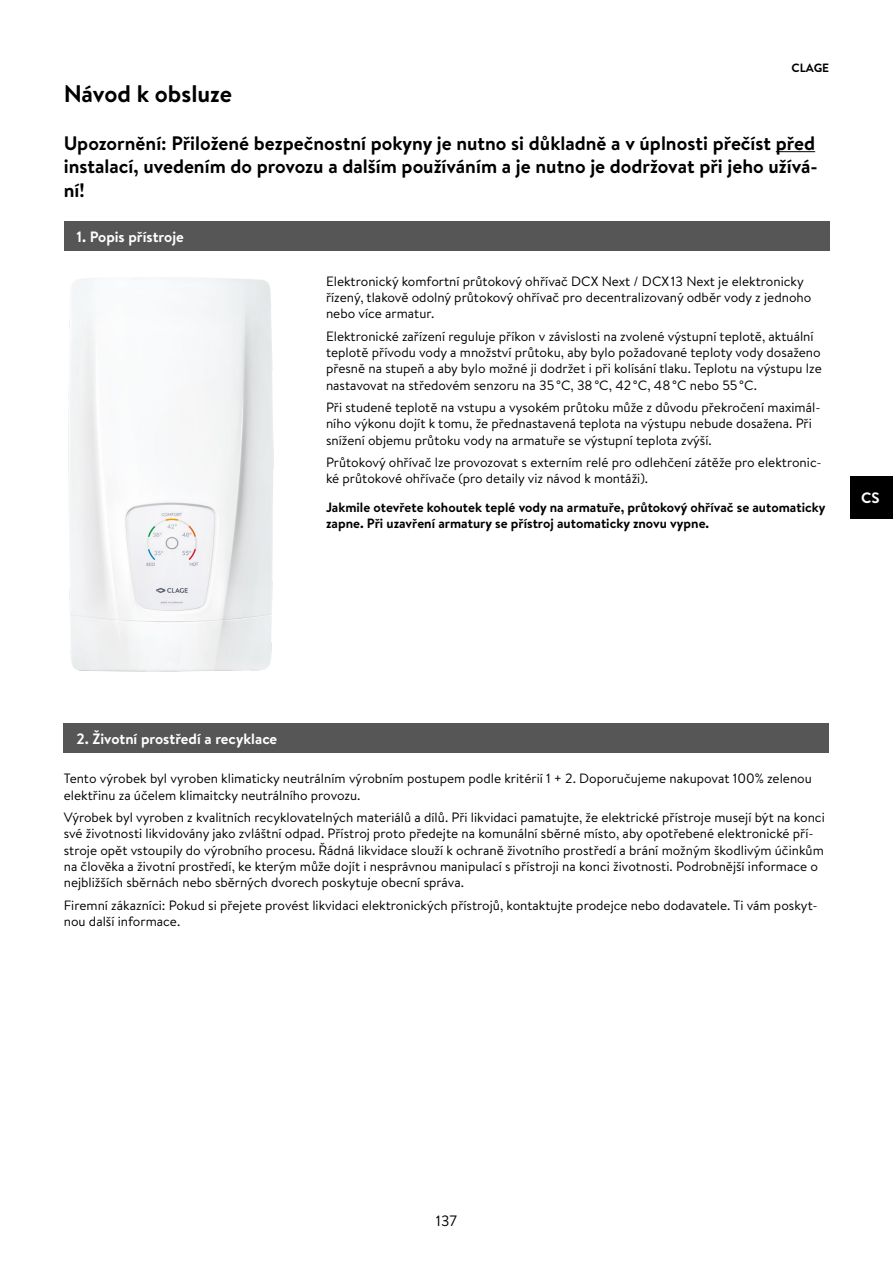
<style>
.page{position:relative;width:893px;height:1263px;background:#fff}
.page>*{position:absolute;margin:0;border:0;box-sizing:border-box;transform-origin:0 0}
.t1{font:700 24px "Brandon Text";color:#000}
.t2{font:700 19.5px/23.4px "Brandon Text";color:#000}
.t3{font:700 15px "Brandon Text";color:#fff}
.t4{font:15px "Brandon Text";color:#000}
.t5{font:13.5px/16.2px "Brandon Text";color:#000}
.t6{font:700 13.5px/16.2px "Brandon Text";color:#000}
.t7{font:700 12px "Brandon Text";color:#000}
</style>
<div class="page">
<div style="left:850px;top:476px;width:43px;height:43px;background:#000"></div>
<div style="left:64px;top:723px;width:765px;height:30px;background:#565656"></div>
<div style="left:64px;top:221px;width:765px;height:30px;background:#565656"></div>
<hr style="left:776px;top:151px;width:39px;height:1px;background:#000">
<img style="left:69px;top:278px;width:205px;height:393px">
<p class="t7" style="left:791px;top:60px;width:39px">CLAGE</p>
<h1 class="t1" style="left:64px;top:77px;width:170px">Návod k obsluze</h1>
<h2 class="t2" style="left:64px;top:131px;width:755px">Upozornění: Přiložené bezpečnostní pokyny je nutno si důkladně a v úplnosti přečíst před instalací, uvedením do provozu a dalším používáním a je nutno je dodržovat při jeho užívá&shy;ní!</h2>
<p class="t3" style="left:77px;top:226px;width:109px">1. Popis přístroje</p>
<p class="t5" style="left:326px;top:273px;width:487px">Elektronický komfortní průtokový ohřívač DCX Next / DCX13 Next je elektronicky řízený, tlakově odolný průtokový ohřívač pro decentralizovaný odběr vody z jednoho nebo více armatur.</p>
<p class="t5" style="left:326px;top:328px;width:497px">Elektronické zařízení reguluje příkon v závislosti na zvolené výstupní teplotě, aktuální teplotě přívodu vody a množství průtoku, aby bylo požadované teploty vody dosaženo přesně na stupeň a aby bylo možné ji dodržet i při kolísání tlaku. Teplotu na výstupu lze nastavovat na středovém senzoru na 35°C, 38°C, 42°C, 48°C nebo 55°C.</p>
<p class="t5" style="left:326px;top:399px;width:496px">Při studené teplotě na vstupu a vysokém průtoku může z důvodu překročení maximál&shy;ního výkonu dojít k tomu, že přednastavená teplota na výstupu nebude dosažena. Při snížení objemu průtoku vody na armatuře se výstupní teplota zvýší.</p>
<p class="t5" style="left:326px;top:454px;width:497px">Průtokový ohřívač lze provozovat s externím relé pro odlehčení zátěže pro elektronic&shy;ké průtokové ohřívače (pro detaily viz návod k montáži).</p>
<p class="t6" style="left:326px;top:499px;width:501px">Jakmile otevřete kohoutek teplé vody na armatuře, průtokový ohřívač se automaticky zapne. Při uzavření armatury se přístroj automaticky znovu vypne.</p>
<p class="t3" style="left:861px;top:487px;width:20px">CS</p>
<p class="t3" style="left:77px;top:728px;width:202px">2. Životní prostředí a recyklace</p>
<p class="t5" style="left:64px;top:770px;width:750px">Tento výrobek byl vyroben klimaticky neutrálním výrobním postupem podle kritérií 1 + 2. Doporučujeme nakupovat 100% zelenou elektřinu za účelem klimaitcky neutrálního provozu.</p>
<p class="t5" style="left:64px;top:809px;width:762px">Výrobek byl vyroben z kvalitních recyklovatelných materiálů a dílů. Při likvidaci pamatujte, že elektrické přístroje musejí být na konci své životnosti likvidovány jako zvláštní odpad. Přístroj proto předejte na komunální sběrné místo, aby opotřebené elektronické pří&shy;stroje opět vstoupily do výrobního procesu. Řádná likvidace slouží k ochraně životního prostředí a brání možným škodlivým účinkům na člověka a životní prostředí, ke kterým může dojít i nesprávnou manipulací s přístroji na konci životnosti. Podrobnější informace o nejbližších sběrnách nebo sběrných dvorech poskytuje obecní správa.</p>
<p class="t5" style="left:64px;top:896px;width:755px">Firemní zákazníci: Pokud si přejete provést likvidaci elektronických přístrojů, kontaktujte prodejce nebo dodavatele. Ti vám poskyt&shy;nou další informace.</p>
<p class="t4" style="left:436px;top:1210px;width:23px">137</p>
</div>
